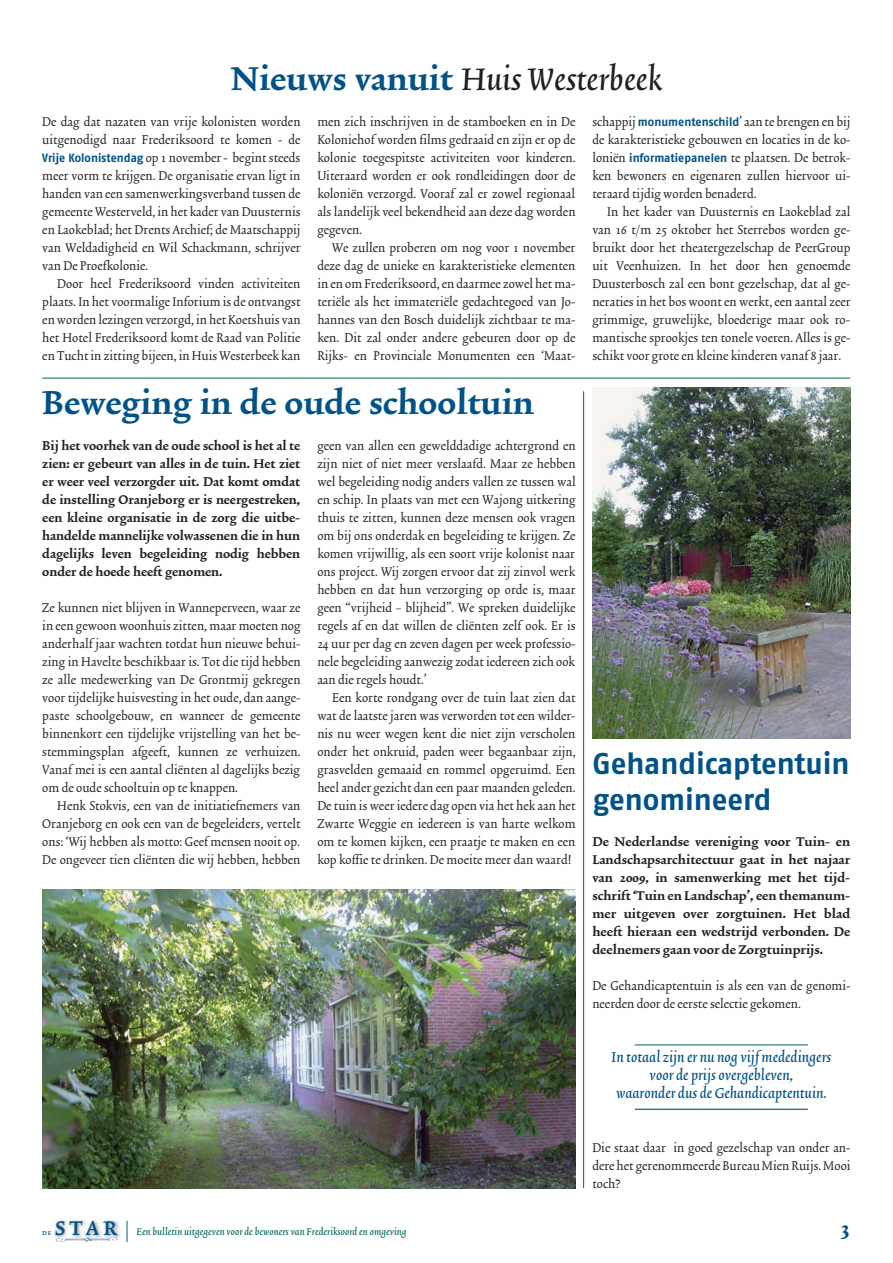
<style>
.page{position:relative;width:893px;height:1263px;background:#fff}
.page>*{position:absolute;margin:0;border:0;box-sizing:border-box;transform-origin:0 0}
.t1{font:39px "Trinite No 2 Med Ita";letter-spacing:.005em;color:#231f20}
.t2{font:700 39px "Trinite No 2";letter-spacing:.005em;color:#005287}
.t3{font:30.45px "Trinite No 2 Med Con Exp";color:#005287}
.t4{font:700 30px/36px "Fago No";letter-spacing:-.005em;color:#005287}
.t5{font:700 24px "Trinite No 2";color:#005287}
.t6{font:18px/18px "Trinite No 2 Med Ita";letter-spacing:.005em;color:#005287;text-align:center}
.t7{font:15px/18px "Trinite No 2 Rom Con";letter-spacing:.005em;color:#231f20;text-align:justify}
.t8{font:700 15px/18px "Trinite No 2";color:#231f20;text-align:justify}
.t9{font:12px "Trinite No 2 Med Ita";letter-spacing:.005em;color:#006659}
.t10{font:8.7px "Trinite No 2 Med Con Exp";color:#005287}
.s1{font-family:"Trinite No 2";font-weight:700;color:#005287}
.s2{font-family:"Fago No";font-weight:700;font-size:12px;color:#005287}
</style>
<div class="page">
<img style="left:55px;top:1219px;width:66px;height:19px">
<svg style="left:50px;top:1231px;width:68px;height:11px"></svg>
<svg style="left:127px;top:1221px;width:1px;height:21px"></svg>
<hr style="left:42px;top:378px;width:808px;height:1px;background:#006659">
<hr style="left:635px;top:1045px;width:173px;height:1px;background:#006659">
<hr style="left:635px;top:1109px;width:173px;height:1px;background:#005287">
<hr style="left:583px;top:391px;width:1px;height:797px;background:#006659">
<img style="left:42px;top:889px;width:533px;height:299px">
<img style="left:592px;top:387px;width:258px;height:351px">
<h1 class="t1" style="left:231px;top:63px;width:433px"><span class="s1">Nieuws vanuit</span> Huis Westerbeek</h1>
<p class="t7" style="left:42px;top:114px;width:260px">De dag dat nazaten van vrije kolonisten worden uitgenodigd naar Frederiksoord te komen - de <span class="s2">Vrije Kolonistendag</span> op 1 november - begint steeds meer vorm te krijgen. De organisatie ervan ligt in handen van een samenwerkingsverband tussen de gemeente Westerveld, in het kader van Duusternis en Laokeblad; het Drents Archief; de Maatschappij van Weldadigheid en Wil Schackmann, schrijver van De Proefkolonie.</p>
<p class="t7" style="left:42px;top:276px;width:260px;text-indent:15px">Door heel Frederiksoord vinden activiteiten plaats. In het voormalige Inforium is de ontvangst en worden lezingen verzorgd, in het Koetshuis van het Hotel Frederiksoord komt de Raad van Politie en Tucht in zitting bijeen, in Huis Westerbeek kan</p>
<p class="t7" style="left:317px;top:114px;width:260px">men zich inschrijven in de stamboeken en in De Koloniehof worden films gedraaid en zijn er op de kolonie toegespitste activiteiten voor kinderen.<br>Uiteraard worden er ook rondleidingen door de koloniën verzorgd. Vooraf zal er zowel regionaal als landelijk veel bekendheid aan deze dag worden gegeven.</p>
<p class="t7" style="left:317px;top:240px;width:260px;text-indent:15px">We zullen proberen om nog voor 1 november deze dag de unieke en karakteristieke elementen in en om Frederiksoord, en daarmee zowel het ma&shy;teriële als het immateriële gedachtegoed van Jo&shy;hannes van den Bosch duidelijk zichtbaar te ma&shy;ken. Dit zal onder andere gebeuren door op de Rijks- en Provinciale Monumenten een ‘Maat-</p>
<h1 class="t2" style="left:42px;top:387px;width:493px">Beweging in de oude schooltuin</h1>
<p class="t8" style="left:42px;top:438px;width:259px">Bij het voorhek van de oude school is het al te zien: er gebeurt van alles in de tuin. Het ziet er weer veel verzorgder uit. Dat komt omdat de instelling Oranjeborg er is neergestreken, een kleine organisatie in de zorg die uitbe&shy;handelde mannelijke volwassenen die in hun dagelijks leven begeleiding nodig hebben onder de hoede heeft genomen.</p>
<p class="t7" style="left:42px;top:600px;width:260px">Ze kunnen niet blijven in Wanneperveen, waar ze in een gewoon woonhuis zitten, maar moeten nog anderhalf jaar wachten totdat hun nieuwe behui&shy;zing in Havelte beschikbaar is. Tot die tijd hebben ze alle medewerking van De Grontmij gekregen voor tijdelijke huisvesting in het oude, dan aange&shy;paste schoolgebouw, en wanneer de gemeente binnenkort een tijdelijke vrijstelling van het be&shy;stemmingsplan afgeeft, kunnen ze verhuizen.<br>Vanaf mei is een aantal cliënten al dagelijks bezig om de oude schooltuin op te knappen.</p>
<p class="t7" style="left:42px;top:798px;width:260px;text-indent:15px">Henk Stokvis, een van de initiatiefnemers van Oranjeborg en ook een van de begeleiders, vertelt ons: ‘Wij hebben als motto: Geef mensen nooit op.<br>De ongeveer tien cliënten die wij hebben, hebben</p>
<p class="t7" style="left:317px;top:438px;width:260px">geen van allen een gewelddadige achtergrond en zijn niet of niet meer verslaafd. Maar ze hebben wel begeleiding nodig anders vallen ze tussen wal en schip. In plaats van met een Wajong uitkering thuis te zitten, kunnen deze mensen ook vragen om bij ons onderdak en begeleiding te krijgen. Ze komen vrijwillig, als een soort vrije kolonist naar ons project. Wij zorgen ervoor dat zij zinvol werk hebben en dat hun verzorging op orde is, maar geen “vrijheid – blijheid”. We spreken duidelijke regels af en dat willen de cliënten zelf ook. Er is 24 uur per dag en zeven dagen per week professio&shy;nele begeleiding aanwezig zodat iedereen zich ook aan die regels houdt.’</p>
<p class="t7" style="left:317px;top:690px;width:260px;text-indent:15px">Een korte rondgang over de tuin laat zien dat wat de laatste jaren was verworden tot een wilder&shy;nis nu weer wegen kent die niet zijn verscholen onder het onkruid, paden weer begaanbaar zijn, grasvelden gemaaid en rommel opgeruimd. Een heel ander gezicht dan een paar maanden geleden.<br>De tuin is weer iedere dag open via het hek aan het Zwarte Weggie en iedereen is van harte welkom om te komen kijken, een praatje te maken en een kop koffie te drinken. De moeite meer dan waard!</p>
<p class="t7" style="left:592px;top:114px;width:260px">schappij <span class="s2">monumentenschild</span>’ aan te brengen en bij de karakteristieke gebouwen en locaties in de ko&shy;loniën <span class="s2">informatiepanelen</span> te plaatsen. De betrok&shy;ken bewoners en eigenaren zullen hiervoor ui&shy;teraard tijdig worden benaderd.</p>
<p class="t7" style="left:592px;top:204px;width:260px;text-indent:15px">In het kader van Duusternis en Laokeblad zal van 16 t/m 25 oktober het Sterrebos worden ge&shy;bruikt door het theatergezelschap de PeerGroup uit Veenhuizen. In het door hen genoemde Duusterbosch zal een bont gezelschap, dat al ge&shy;neraties in het bos woont en werkt, een aantal zeer grimmige, gruwelijke, bloederige maar ook ro&shy;mantische sprookjes ten tonele voeren. Alles is ge&shy;schikt voor grote en kleine kinderen vanaf 8 jaar.</p>
<h3 class="t4" style="left:592px;top:748px;width:259px">Gehandicaptentuin genomineerd</h3>
<p class="t8" style="left:592px;top:834px;width:259px">De Nederlandse vereniging voor Tuin- en Landschapsarchitectuur gaat in het najaar van 2009, in samenwerking met het tijd&shy;schrift ‘Tuin en Landschap’, een themanum&shy;mer uitgeven over zorgtuinen. Het blad heeft hieraan een wedstrijd verbonden. De deelnemers gaan voor de Zorgtuinprijs.</p>
<p class="t7" style="left:592px;top:978px;width:260px">De Gehandicaptentuin is als een van de genomi&shy;neerden door de eerste selectie gekomen.</p>
<p class="t6" style="left:612px;top:1049px;width:221px">In totaal zijn er nu nog vijf mededingers voor de prijs overgebleven,<br>waaronder dus de Gehandicaptentuin.</p>
<p class="t7" style="left:592px;top:1140px;width:260px">Die staat daar in goed gezelschap van onder an&shy;dere het gerenommeerde Bureau Mien Ruijs. Mooi toch?</p>
<p class="t10" style="left:42px;top:1227px;width:11px">de</p>
<h2 class="t3" style="left:55px;top:1207px;width:64px">star</h2>
<p class="t9" style="left:136px;top:1226px;width:272px">Een bulletin uitgegeven voor de bewoners van Frederiksoord en omgeving</p>
<h3 class="t5" style="left:840px;top:1218px;width:12px">3</h3>
</div>
